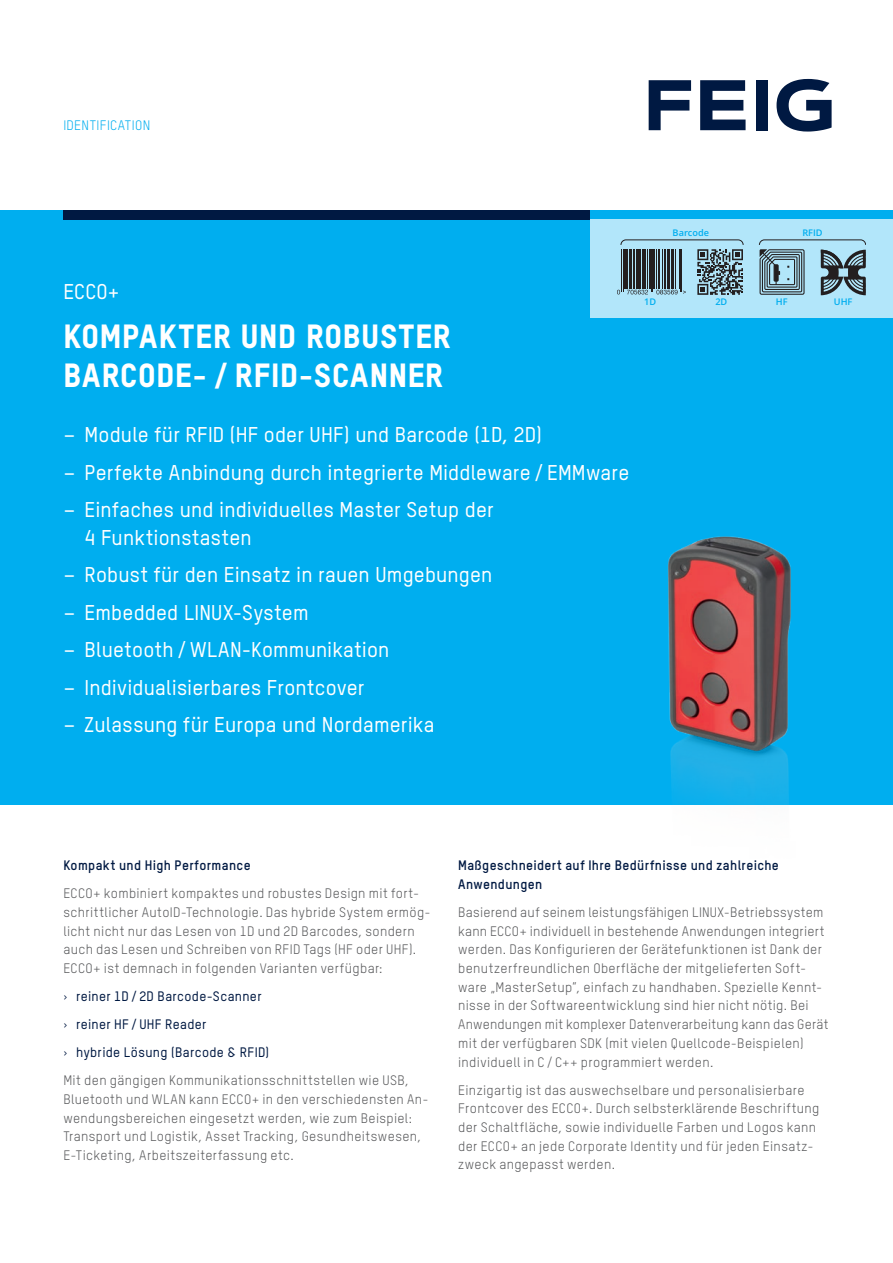
<style>
.page{position:relative;width:893px;height:1263px;background:#fff}
.page>*{position:absolute;margin:0;border:0;box-sizing:border-box;transform-origin:0 0}
.Titel_HL_22_weiß{font:800 33px/39px "TSTAR";letter-spacing:.025em;color:#fff}
.Titel_Subline_14_wei{font:500 21px/28px "TSTAR";letter-spacing:.01em;color:#fff}
.Fliesstext_9_grau{font:13.5px/18.8px "TSTAR";letter-spacing:.025em;color:#57585a}
.Fliesstext_Headline{font:700 13.5px/18.8px "TSTAR";letter-spacing:.025em;color:#001942}
.t1{font:500 13.5px "TSTAR";letter-spacing:.025em;color:#001942}
.Header_Claim_9_cyan{font:13.5px "TSTAR";letter-spacing:.025em;color:#00aeef}
.t2{font:600 9.15px "Open Sans";color:#00aeef}
.s1{font-weight:400}
</style>
<div class="page">
<svg style="left:649px;top:80px;width:42px;height:50px"></svg>
<svg style="left:700px;top:80px;width:46px;height:50px"></svg>
<div style="left:756px;top:80px;width:12px;height:50px;background:#001942"></div>
<svg style="left:776px;top:79px;width:56px;height:53px"></svg>
<div style="left:0;top:210px;width:893px;height:595px;background:#00aeef"></div>
<img style="left:667px;top:536px;width:124px;height:269px">
<div style="left:63px;top:210px;width:527px;height:10px;background:#001942"></div>
<div style="left:590px;top:220px;width:303px;height:98px;background:#b2e6fa"></div>
<svg style="left:617px;top:240px;width:249px;height:55px"></svg>
<p class="Header_Claim_9_cyan" style="left:63px;top:117px;width:88px">IDENTIFICATION</p>
<p class="t2" style="left:673px;top:226px;width:38px">Barcode</p>
<p class="t2" style="left:802px;top:226px;width:22px">RFID</p>
<p class="Titel_Subline_14_wei" style="left:63px;top:278px;width:58px">ECCO+</p>
<p class="Titel_HL_22_weiß" style="left:63px;top:316px;width:389px">KOMPAKTER UND ROBUSTER<br>BARCODE- / RFID-SCANNER</p>
<p class="Titel_Subline_14_wei" style="left:63px;top:420px;width:480px">– Module für RFID (HF oder UHF) und Barcode (1D, 2D)</p>
<p class="Titel_Subline_14_wei" style="left:63px;top:458px;width:568px">– Perfekte Anbindung durch integrierte Middleware / EMMware</p>
<p class="Titel_Subline_14_wei" style="left:85px;top:495px;width:411px;text-indent:-21px">– Einfaches und individuelles Master Setup der<br>4 Funktionstasten</p>
<p class="Titel_Subline_14_wei" style="left:63px;top:561px;width:431px">– Robust für den Einsatz in rauen Umgebungen</p>
<p class="Titel_Subline_14_wei" style="left:63px;top:598px;width:247px">– Embedded LINUX-System</p>
<p class="Titel_Subline_14_wei" style="left:63px;top:636px;width:327px">– Bluetooth /WLAN-Kommunikation</p>
<p class="Titel_Subline_14_wei" style="left:63px;top:673px;width:302px">– Individualisierbares Frontcover</p>
<p class="Titel_Subline_14_wei" style="left:63px;top:710px;width:373px">– Zulassung für Europa und Nordamerika</p>
<p class="t2" style="left:644px;top:296px;width:13px">1D</p>
<p class="t2" style="left:715px;top:296px;width:13px">2D</p>
<p class="t2" style="left:776px;top:296px;width:13px">HF</p>
<p class="t2" style="left:834px;top:296px;width:20px">UHF</p>
<p class="Fliesstext_Headline" style="left:63px;top:856px;width:189px">Kompakt und High Performance</p>
<p class="Fliesstext_9_grau" style="left:63px;top:884px;width:369px">ECCO+ kombiniert kompaktes und robustes Design mit fort&shy;schrittlicher AutoID-Technologie. Das hybride System ermög&shy;licht nicht nur das Lesen von 1D und 2D Barcodes, sondern auch das Lesen und Schreiben von RFID Tags (HF oder UHF).<br>ECCO+ ist demnach in folgenden Varianten verfügbar:</p>
<p class="t1" style="left:63px;top:988px;width:200px"><span class="s1">›</span> reiner 1D / 2D Barcode-Scanner</p>
<p class="t1" style="left:63px;top:1016px;width:145px"><span class="s1">›</span> reiner HF / UHF Reader</p>
<p class="t1" style="left:63px;top:1044px;width:207px"><span class="s1">›</span> hybride Lösung (Barcode &amp; RFID)</p>
<p class="Fliesstext_9_grau" style="left:63px;top:1071px;width:367px">Mit den gängigen Kommunikationsschnittstellen wie USB, Bluetooth und WLAN kann ECCO+ in den verschiedensten An&shy;wendungsbereichen eingesetzt werden, wie zum Beispiel:<br>Transport und Logistik, Asset Tracking, Gesundheitswesen, E-Ticketing, Arbeitszeiterfassung etc.</p>
<p class="Fliesstext_Headline" style="left:458px;top:856px;width:322px">Maßgeschneidert auf Ihre Bedürfnisse und zahlreiche<br>Anwendungen</p>
<p class="Fliesstext_9_grau" style="left:458px;top:902px;width:372px">Basierend auf seinem leistungsfähigen LINUX-Betriebssystem kann ECCO+ individuell in bestehende Anwendungen integriert werden. Das Konfigurieren der Gerätefunktionen ist Dank der benutzerfreundlichen Oberfläche der mitgelieferten Soft&shy;ware „MasterSetup“, einfach zu handhaben. Spezielle Kennt&shy;nisse in der Softwareentwicklung sind hier nicht nötig. Bei Anwendungen mit komplexer Datenverarbeitung kann das Gerät mit der verfügbaren SDK (mit vielen Quellcode-Beispielen) individuell in C / C++ programmiert werden.</p>
<p class="Fliesstext_9_grau" style="left:458px;top:1080px;width:363px">Einzigartig ist das auswechselbare und personalisierbare Frontcover des ECCO+. Durch selbsterklärende Beschriftung der Schaltfläche, sowie individuelle Farben und Logos kann der ECCO+ an jede Corporate Identity und für jeden Einsatz&shy;zweck angepasst werden.</p>
</div>
